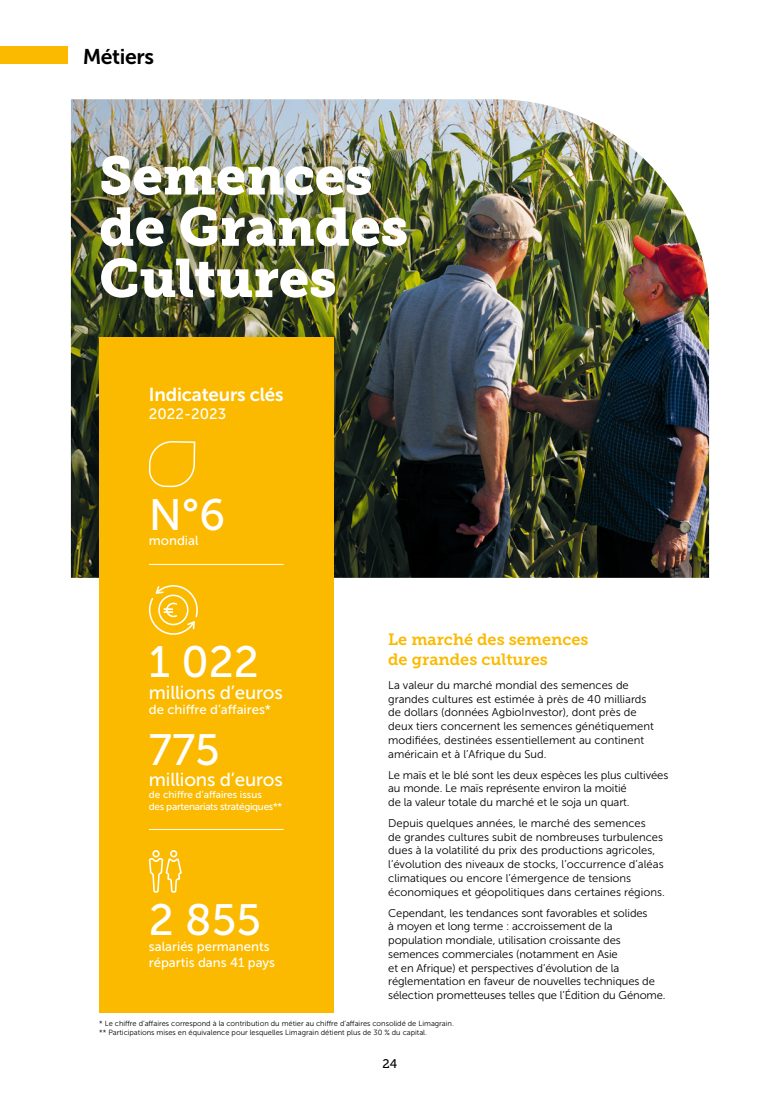
<style>
.page{position:relative;width:780px;height:1099px;background:#fff}
.page>*{position:absolute;margin:0;border:0;box-sizing:border-box;transform-origin:0 0}
.t1{font:53.75px/51.2px "Museo Slab 900";color:#fff}
.t2{font:43.75px "Museo Sans 500";color:#fff}
.t3{font:21.25px "Museo Sans 700";letter-spacing:-.02em;color:#000}
.t4{font:18.75px "Museo Sans 500";letter-spacing:-.01em;color:#fff}
.t5{font:18.75px "Museo Sans 700";letter-spacing:-.01em;color:#fff}
.t6{font:16.25px/19.5px "Museo Slab 700";color:#fbba00}
.t7{font:15px "Museo Sans 500";color:#fff}
.t8{font:13.12px/15.8px "Museo Sans 500";color:#fff}
.t9{font:12.5px "Museo Slab 500";color:#000}
.t10{font:11.25px/13.8px "Museo Sans 300";color:#000}
.t11{font:10px/12px "Museo Sans 500";letter-spacing:-.03em;color:#fff}
.t12{font:7.5px/9px "Museo Sans 300";color:#000}
</style>
<div class="page">
<img style="left:71px;top:99px;width:638px;height:479px">
<div style="left:99px;top:337px;width:234px;height:675px;background:#fbba00"></div>
<hr style="left:149px;top:564px;width:134px;height:1px;background:#fff">
<svg style="left:148px;top:441px;width:50px;height:193px"></svg>
<hr style="left:149px;top:829px;width:134px;height:1px;background:#fff">
<svg style="left:148px;top:850px;width:34px;height:43px"></svg>
<div style="left:0;top:46px;width:68px;height:18px;background:#fbba00"></div>
<h3 class="t3" style="left:83px;top:45px;width:73px">Métiers</h3>
<h1 class="t1" style="left:99px;top:150px;width:310px">Semences de Grandes<br>Cultures</h1>
<h3 class="t5" style="left:149px;top:384px;width:136px">Indicateurs clés</h3>
<h3 class="t7" style="left:149px;top:405px;width:79px">2022-2023</h3>
<h2 class="t2" style="left:149px;top:490px;width:78px">N°6</h2>
<p class="t8" style="left:149px;top:533px;width:51px">mondial</p>
<h3 class="t6" style="left:388px;top:629px;width:202px">Le marché des semences de grandes cultures</h3>
<p class="t10" style="left:388px;top:678px;width:267px">La valeur du marché mondial des semences de grandes cultures est estimée à près de 40 milliards de dollars (données AgbioInvestor), dont près de deux tiers concernent les semences génétiquement modifiées, destinées essentiellement au continent américain et à l’Afrique du Sud.</p>
<p class="t10" style="left:388px;top:768px;width:281px">Le maïs et le blé sont les deux espèces les plus cultivées au monde. Le maïs représente environ la moitié<br>de la valeur totale du marché et le soja un quart.</p>
<p class="t10" style="left:388px;top:816px;width:278px">Depuis quelques années, le marché des semences<br>de grandes cultures subit de nombreuses turbulences dues à la volatilité du prix des productions agricoles, l’évolution des niveaux de stocks, l’occurrence d’aléas climatiques ou encore l’émergence de tensions économiques et géopolitiques dans certaines régions.</p>
<p class="t10" style="left:388px;top:905px;width:279px">Cependant, les tendances sont favorables et solides<br>à moyen et long terme : accroissement de la population mondiale, utilisation croissante des semences commerciales (notamment en Asie<br>et en Afrique) et perspectives d’évolution de la réglementation en faveur de nouvelles techniques de sélection prometteuses telles que l’Édition du Génome.</p>
<p class="t12" style="left:99px;top:1019px;width:356px">* Le chiffre d’affaires correspond à la contribution du métier au chiffre d’affaires consolidé de Limagrain. ** Participations mises en équivalence pour lesquelles Limagrain détient plus de 30 % du capital.</p>
<p class="t9" style="left:382px;top:1056px;width:16px">24</p>
<h2 class="t2" style="left:149px;top:638px;width:112px">1 022</h2>
<h3 class="t4" style="left:149px;top:681px;width:135px">millions d’euros</h3>
<p class="t8" style="left:149px;top:702px;width:124px">de chiffre d’affaires*</p>
<h2 class="t2" style="left:149px;top:726px;width:72px">775</h2>
<h3 class="t4" style="left:149px;top:769px;width:135px">millions d’euros</h3>
<p class="t11" style="left:149px;top:789px;width:135px">de chiffre d’affaires issus<br>des partenariats stratégiques**</p>
<h2 class="t2" style="left:149px;top:896px;width:114px">2 855</h2>
<p class="t8" style="left:149px;top:938px;width:128px">salariés permanents répartis dans 41 pays</p>
</div>
